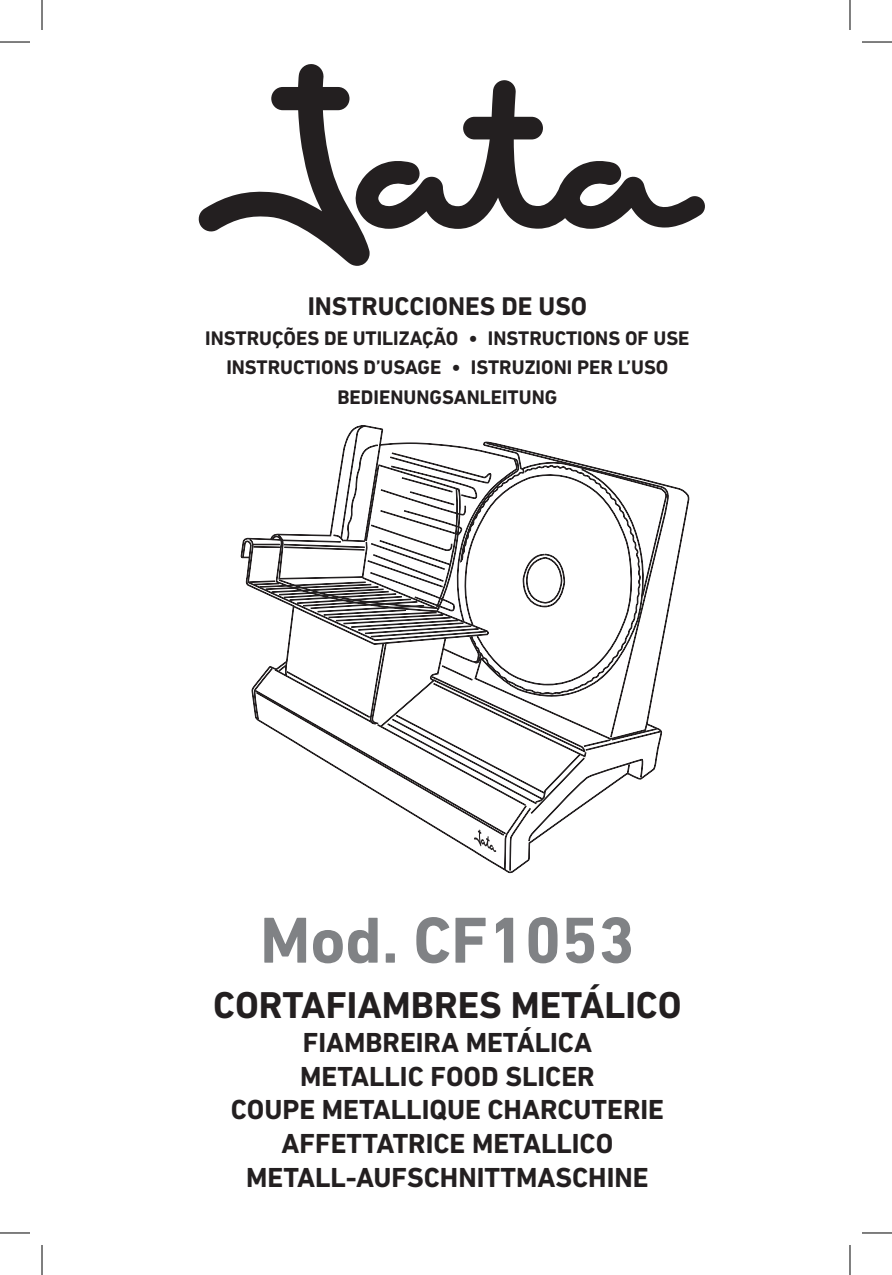
<style>
.page{position:relative;width:892px;height:1275px;background:#fff}
.page>*{position:absolute;margin:0;border:0;box-sizing:border-box;transform-origin:0 0}
.t1{font:700 66px "DIN Next LT Pro";color:#808285}
.PORTADA_nombre_de_pr{font:700 38px "DIN Next LT Pro";color:#231f20}
.PORTADA_nombre_de_pr-2{font:700 28px "DIN Next LT Pro";color:#231f20}
.t2{font:700 26px "DIN Next LT Pro";color:#231f20}
.t3{font:700 20px "DIN Next LT Pro";color:#231f20}
</style>
<div class="page">
<svg style="left:370px;top:80px;width:335px;height:149px"></svg>
<svg style="left:198px;top:64px;width:172px;height:202px"></svg>
<svg style="left:242px;top:425px;width:425px;height:445px"></svg>
<hr style="left:0;top:42px;width:30px;height:1px;background:#000">
<hr style="left:862px;top:42px;width:30px;height:1px;background:#000">
<hr style="left:0;top:1232px;width:30px;height:1px;background:#000">
<hr style="left:862px;top:1232px;width:30px;height:1px;background:#000">
<hr style="left:42px;top:0;width:1px;height:30px;background:#000">
<hr style="left:42px;top:1245px;width:1px;height:30px;background:#000">
<hr style="left:850px;top:0;width:1px;height:30px;background:#000">
<hr style="left:850px;top:1245px;width:1px;height:30px;background:#000">
<p class="t2" style="left:308px;top:291px;width:281px">INSTRUCCIONES DE USO</p>
<p class="t3" style="left:205px;top:326px;width:486px">INSTRUÇÕES DE UTILIZAÇÃO • INSTRUCTIONS OF USE</p>
<p class="t3" style="left:226px;top:356px;width:444px">INSTRUCTIONS D’USAGE • ISTRUZIONI PER L’USO</p>
<p class="t3" style="left:337px;top:385px;width:221px">BEDIENUNGSANLEITUNG</p>
<p class="t1" style="left:260px;top:901px;width:376px">Mod. CF1053</p>
<p class="PORTADA_nombre_de_pr" style="left:213px;top:983px;width:470px">CORTAFIAMBRES METÁLICO</p>
<p class="PORTADA_nombre_de_pr-2" style="left:303px;top:1026px;width:291px">FIAMBREIRA METÁLICA</p>
<p class="PORTADA_nombre_de_pr-2" style="left:300px;top:1059px;width:296px">METALLIC FOOD SLICER</p>
<p class="PORTADA_nombre_de_pr-2" style="left:231px;top:1093px;width:435px">COUPE METALLIQUE CHARCUTERIE</p>
<p class="PORTADA_nombre_de_pr-2" style="left:281px;top:1127px;width:333px">AFFETTATRICE METALLICO</p>
<p class="PORTADA_nombre_de_pr-2" style="left:246px;top:1160px;width:404px">METALL-AUFSCHNITTMASCHINE</p>
</div>
